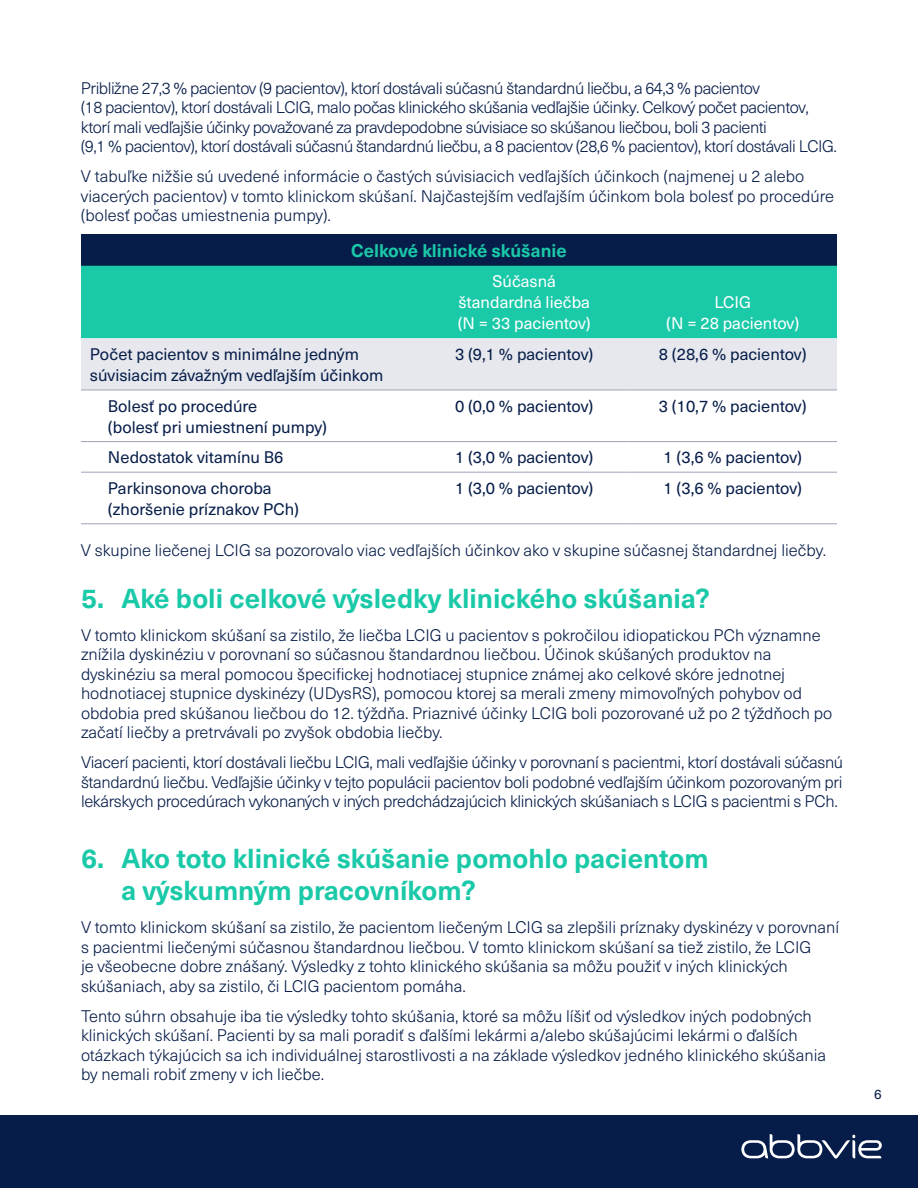
<style>
.page{position:relative;width:918px;height:1188px;background:#fff}
.page>*{position:absolute;margin:0;border:0;box-sizing:border-box;transform-origin:0 0}
.t1{font:700 27px/32.4px "Neue Haas Unica Pro";color:#1ac9a8}
.t2{font:700 18px "Neue Haas Unica Pro";color:#1ac9a8}
.t3{font:300 16.5px/19.5px "Neue Haas Unica Pro";color:#071d49}
.t4{font:300 16.5px/19.5px "Neue Haas Unica Pro";letter-spacing:-.03em;color:#071d49}
.t5{font:16.5px/21px "Neue Haas Unica Pro";color:#071d49}
.t6{font:16.5px/21px "Neue Haas Unica Pro";color:#fff;text-align:center}
.t7{font:13.5px "Neue Haas Unica Pro";color:#071d49}
</style>
<div class="page">
<div style="left:0;top:1115px;width:918px;height:73px;background:#071d49"></div>
<div style="left:81px;top:234px;width:756px;height:32px;background:#071d49"></div>
<div style="left:81px;top:266px;width:756px;height:72px;background:#1ac9a8"></div>
<div style="left:81px;top:338px;width:756px;height:52px;background:#e6e8ed"></div>
<hr style="left:81px;top:390px;width:339px;height:1px;background:#9ca4b6">
<hr style="left:420px;top:390px;width:208px;height:1px;background:#9ca4b6">
<hr style="left:628px;top:390px;width:209px;height:1px;background:#9ca4b6">
<hr style="left:81px;top:441px;width:339px;height:1px;background:#9ca4b6">
<hr style="left:81px;top:472px;width:339px;height:1px;background:#9ca4b6">
<hr style="left:81px;top:523px;width:339px;height:1px;background:#9ca4b6">
<hr style="left:420px;top:441px;width:208px;height:1px;background:#9ca4b6">
<hr style="left:420px;top:472px;width:208px;height:1px;background:#9ca4b6">
<hr style="left:420px;top:523px;width:208px;height:1px;background:#9ca4b6">
<hr style="left:628px;top:441px;width:209px;height:1px;background:#9ca4b6">
<hr style="left:628px;top:472px;width:209px;height:1px;background:#9ca4b6">
<hr style="left:628px;top:523px;width:209px;height:1px;background:#9ca4b6">
<svg style="left:741px;top:1134px;width:141px;height:25px"></svg>
<p class="t4" style="left:81px;top:78px;width:758px">Približne 27,3 % pacientov (9 pacientov), ktorí dostávali súčasnú štandardnú liečbu, a 64,3 % pacientov<br>(18 pacientov), ktorí dostávali LCIG, malo počas klinického skúšania vedľajšie účinky. Celkový počet pacientov, ktorí mali vedľajšie účinky považované za pravdepodobne súvisiace so skúšanou liečbou, boli 3 pacienti<br>(9,1 % pacientov), ktorí dostávali súčasnú štandardnú liečbu, a 8 pacientov (28,6 % pacientov), ktorí dostávali LCIG.</p>
<p class="t3" style="left:81px;top:167px;width:755px">V tabuľke nižšie sú uvedené informácie o častých súvisiacich vedľajších účinkoch (najmenej u 2 alebo viacerých pacientov) v tomto klinickom skúšaní. Najčastejším vedľajším účinkom bola bolesť po procedúre (bolesť počas umiestnenia pumpy).</p>
<p class="t2" style="left:351px;top:239px;width:217px">Celkové klinické skúšanie</p>
<p class="t6" style="left:458px;top:271px;width:134px">Súčasná štandardná liečba (N = 33 pacientov)</p>
<p class="t6" style="left:666px;top:292px;width:134px">LCIG<br>(N = 28 pacientov)</p>
<p class="t5" style="left:90px;top:344px;width:295px">Počet pacientov s minimálne jedným súvisiacim závažným vedľajším účinkom</p>
<p class="t5" style="left:455px;top:344px;width:140px">3 (9,1 % pacientov)</p>
<p class="t5" style="left:659px;top:344px;width:149px">8 (28,6 % pacientov)</p>
<p class="t5" style="left:108px;top:396px;width:220px">Bolesť po procedúre<br>(bolesť pri umiestnení pumpy)</p>
<p class="t5" style="left:455px;top:396px;width:140px">0 (0,0 % pacientov)</p>
<p class="t5" style="left:659px;top:396px;width:149px">3 (10,7 % pacientov)</p>
<p class="t5" style="left:108px;top:447px;width:177px">Nedostatok vitamínu B6</p>
<p class="t5" style="left:455px;top:447px;width:140px">1 (3,0 % pacientov)</p>
<p class="t5" style="left:664px;top:447px;width:140px">1 (3,6 % pacientov)</p>
<p class="t5" style="left:108px;top:478px;width:193px">Parkinsonova choroba (zhoršenie príznakov PCh)</p>
<p class="t5" style="left:455px;top:478px;width:140px">1 (3,0 % pacientov)</p>
<p class="t5" style="left:664px;top:478px;width:140px">1 (3,6 % pacientov)</p>
<p class="t3" style="left:81px;top:540px;width:747px">V skupine liečenej LCIG sa pozorovalo viac vedľajších účinkov ako v skupine súčasnej štandardnej liečby.</p>
<h1 class="t1" style="left:81px;top:582px;width:630px">5. Aké boli celkové výsledky klinického skúšania?</h1>
<p class="t3" style="left:81px;top:625px;width:753px">V tomto klinickom skúšaní sa zistilo, že liečba LCIG u pacientov s pokročilou idiopatickou PCh významne znížila dyskinéziu v porovnaní so súčasnou štandardnou liečbou. Účinok skúšaných produktov na dyskinéziu sa meral pomocou špecifickej hodnotiacej stupnice známej ako celkové skóre jednotnej hodnotiacej stupnice dyskinézy (UDysRS), pomocou ktorej sa merali zmeny mimovoľných pohybov od obdobia pred skúšanou liečbou do 12. týždňa. Priaznivé účinky LCIG boli pozorované už po 2 týždňoch po začatí liečby a pretrvávali po zvyšok obdobia liečby.</p>
<p class="t3" style="left:81px;top:753px;width:764px;text-align:justify">Viacerí pacienti, ktorí dostávali liečbu LCIG, mali vedľajšie účinky v porovnaní s pacientmi, ktorí dostávali súčasnú štandardnú liečbu. Vedľajšie účinky v tejto populácii pacientov boli podobné vedľajším účinkom pozorovaným pri lekárskych procedúrach vykonaných v iných predchádzajúcich klinických skúšaniach s LCIG s pacientmi s PCh.</p>
<h1 class="t1" style="left:122px;top:842px;width:589px;text-indent:-40px">6. Ako toto klinické skúšanie pomohlo pacientom a výskumným pracovníkom?</h1>
<p class="t3" style="left:81px;top:918px;width:760px">V tomto klinickom skúšaní sa zistilo, že pacientom liečeným LCIG sa zlepšili príznaky dyskinézy v porovnaní s pacientmi liečenými súčasnou štandardnou liečbou. V tomto klinickom skúšaní sa tiež zistilo, že LCIG<br>je všeobecne dobre znášaný. Výsledky z tohto klinického skúšania sa môžu použiť v iných klinických skúšaniach, aby sa zistilo, či LCIG pacientom pomáha.</p>
<p class="t3" style="left:81px;top:1007px;width:747px">Tento súhrn obsahuje iba tie výsledky tohto skúšania, ktoré sa môžu líšiť od výsledkov iných podobných klinických skúšaní. Pacienti by sa mali poradiť s ďalšími lekármi a/alebo skúšajúcimi lekármi o ďalších otázkach týkajúcich sa ich individuálnej starostlivosti a na základe výsledkov jedného klinického skúšania by nemali robiť zmeny v ich liečbe.</p>
<p class="t7" style="left:874px;top:1086px;width:9px">6</p>
</div>
